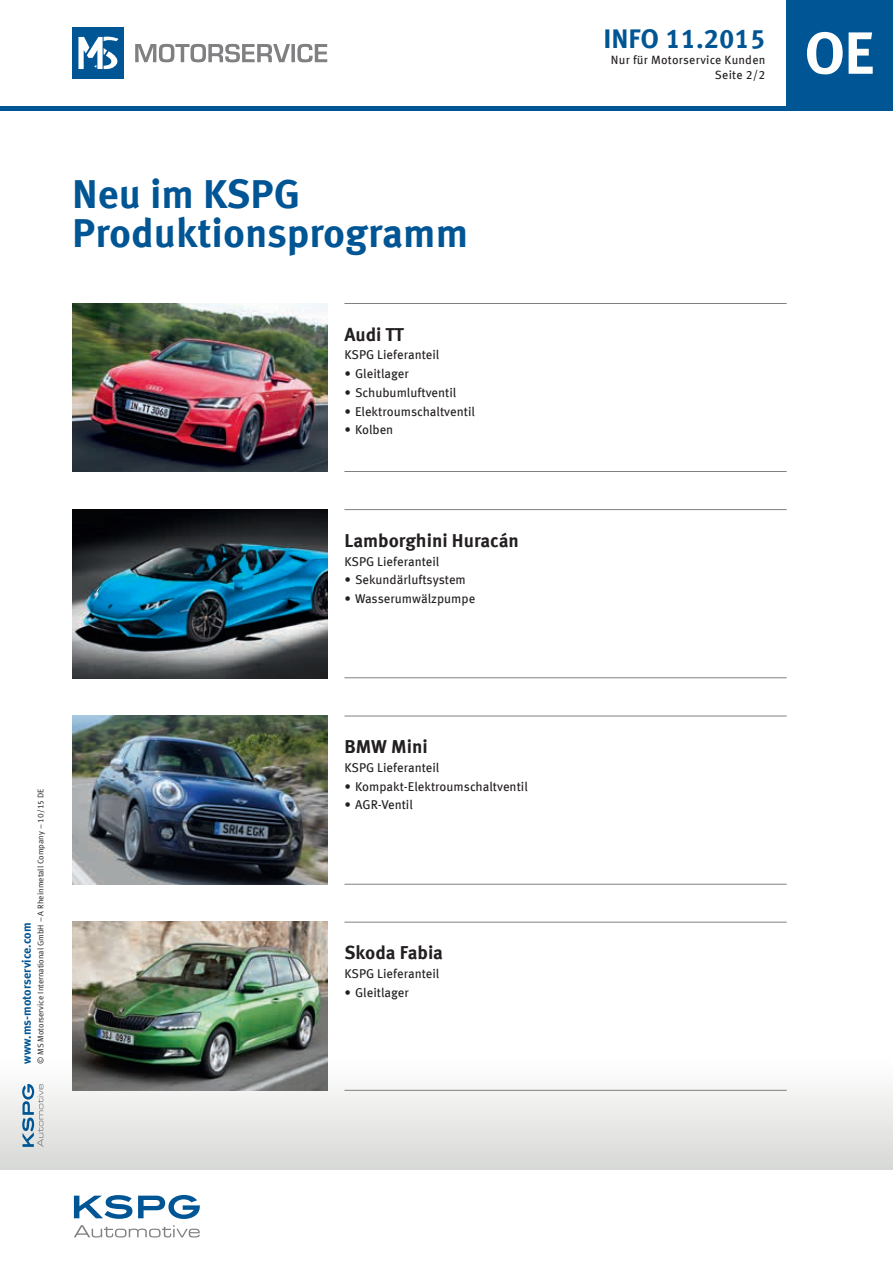
<style>
.page{position:relative;width:893px;height:1263px;background:#fff}
.page>*{position:absolute;margin:0;border:0;box-sizing:border-box;transform-origin:0 0}
.t1{font:700 40.5px/39px "Meta OFC";color:#005594}
.t2{font:700 27px "Meta OFC";color:#005594}
.t3{font:700 18.75px "Meta OFC";color:#231f20}
.t4{font:12.75px "Meta OFC";color:#231f20}
.t5{font:12px "Meta OFC";letter-spacing:.02em;color:#231f20}
.t6{font:700 12px "Meta Offc Pro";color:#005594}
.t7{font:8.25px "Meta Offc Pro Norm";color:#231f20}
</style>
<div class="page">
<div style="left:0;top:1054px;width:893px;height:115px;background:linear-gradient(to bottom,#fff,#d8d9d6)"></div>
<div style="left:0;top:106px;width:893px;height:5px;background:#005594"></div>
<svg style="left:135px;top:44px;width:192px;height:19px"></svg>
<div style="left:72px;top:28px;width:51px;height:51px;background:#005594"></div>
<svg style="left:78px;top:36px;width:41px;height:33px"></svg>
<div style="left:787px;top:0;width:106px;height:106px;background:#005594"></div>
<svg style="left:807px;top:32px;width:66px;height:42px"></svg>
<svg style="left:74px;top:1225px;width:126px;height:12px"></svg>
<svg style="left:74px;top:1195px;width:126px;height:24px"></svg>
<svg style="left:22px;top:1084px;width:21px;height:63px"></svg>
<img style="left:72px;top:303px;width:255px;height:169px">
<img style="left:72px;top:509px;width:255px;height:169px">
<img style="left:72px;top:716px;width:255px;height:168px">
<img style="left:72px;top:922px;width:255px;height:169px">
<hr style="left:344px;top:303px;width:443px;height:1px;background:#808083">
<hr style="left:344px;top:471px;width:443px;height:1px;background:#808083">
<hr style="left:344px;top:509px;width:443px;height:1px;background:#808083">
<hr style="left:344px;top:677px;width:443px;height:1px;background:#808083">
<hr style="left:344px;top:716px;width:443px;height:1px;background:#808083">
<hr style="left:344px;top:884px;width:443px;height:1px;background:#808083">
<hr style="left:344px;top:922px;width:443px;height:1px;background:#808083">
<hr style="left:344px;top:1090px;width:443px;height:1px;background:#808083">
<h1 class="t1" style="left:72px;top:175px;width:397px">Neu im KSPG<br>Produktionsprogramm</h1>
<h3 class="t3" style="left:344px;top:322px;width:61px">Audi TT</h3>
<p class="t4" style="left:344px;top:347px;width:97px">KSPG Lieferanteil</p>
<p class="t4" style="left:344px;top:366px;width:66px">• Gleitlager</p>
<p class="t4" style="left:344px;top:384px;width:113px">• Schubumluftventil</p>
<p class="t4" style="left:344px;top:403px;width:132px">• Elektroumschaltventil</p>
<p class="t4" style="left:344px;top:422px;width:50px">• Kolben</p>
<h3 class="t3" style="left:344px;top:528px;width:176px">Lamborghini Huracán</h3>
<p class="t4" style="left:344px;top:553px;width:97px">KSPG Lieferanteil</p>
<p class="t4" style="left:344px;top:572px;width:123px">• Sekundärluftsystem</p>
<p class="t4" style="left:344px;top:591px;width:132px">• Wasserumwälzpumpe</p>
<p class="t7" style="left:34px;top:1064px;width:277px;rotate:-90deg">© MS Motorservice International GmbH – A Rheinmetall Company – 10/15 DE</p>
<p class="t6" style="left:17px;top:1064px;width:143px;rotate:-90deg">www.ms-motorservice.com</p>
<h3 class="t3" style="left:344px;top:735px;width:85px">BMW Mini</h3>
<p class="t4" style="left:344px;top:759px;width:97px">KSPG Lieferanteil</p>
<p class="t4" style="left:344px;top:778px;width:185px">• Kompakt-Elektroumschaltventil</p>
<p class="t4" style="left:344px;top:797px;width:70px">• AGR-Ventil</p>
<h3 class="t3" style="left:344px;top:941px;width:100px">Skoda Fabia</h3>
<p class="t4" style="left:344px;top:966px;width:97px">KSPG Lieferanteil</p>
<p class="t4" style="left:344px;top:984px;width:66px">• Gleitlager</p>
<h2 class="t2" style="left:603px;top:22px;width:163px">INFO 11.2015</h2>
<p class="t5" style="left:611px;top:52px;width:156px">Nur für Motorservice Kunden</p>
<p class="t5" style="left:715px;top:67px;width:52px">Seite 2/2</p>
</div>
